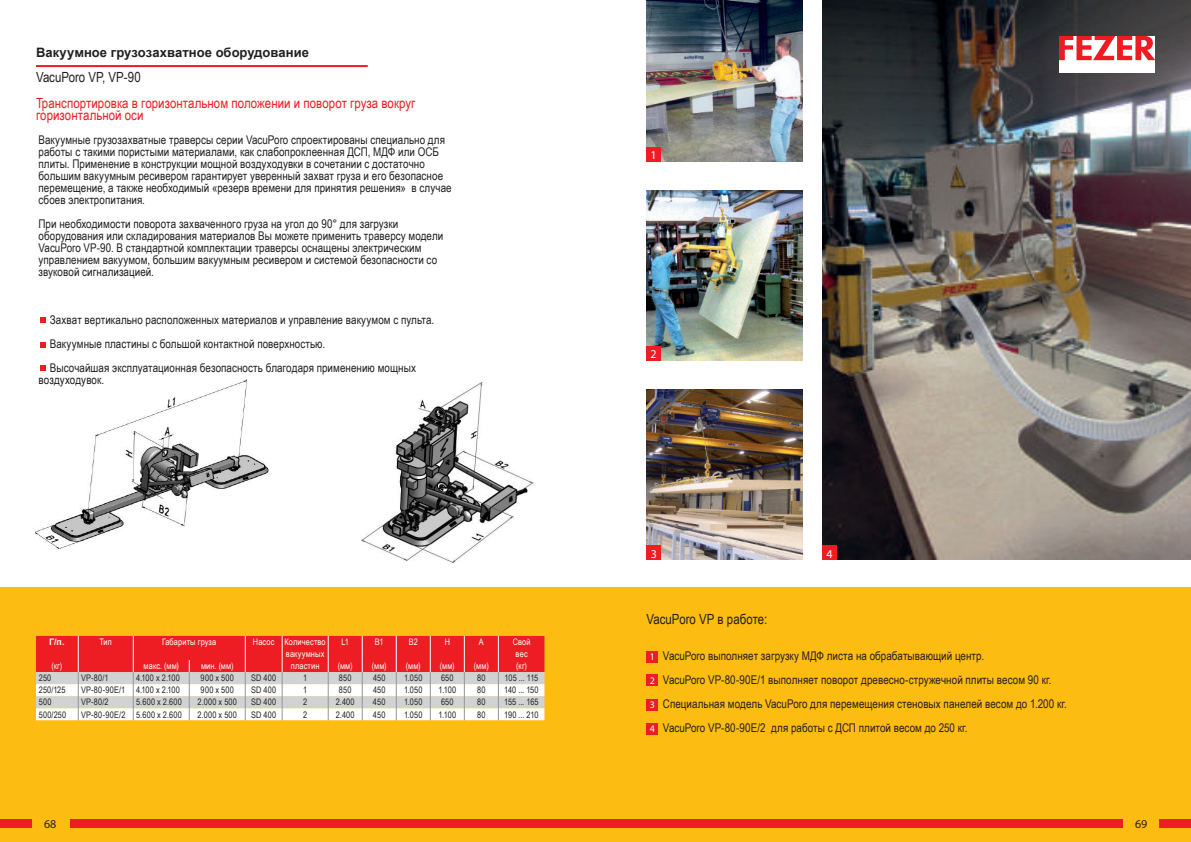
<style>
.page{position:relative;width:1191px;height:842px;background:#fff}
.page>*{position:absolute;margin:0;border:0;box-sizing:border-box;transform-origin:0 0}
.t1{font:14px/12px "Arial Narrow";letter-spacing:.005em;color:#ee1d23}
.t2{font:14px "Arial Narrow";letter-spacing:-.005em;color:#231f20}
.t3{font:700 13px "Arial";letter-spacing:.005em;color:#231f20}
.t4{font:12px/12px "Arial Narrow";letter-spacing:.005em;color:#231f20}
.t5{font:12px "Myriad Pro";color:#231f20}
.t6{font:12px "Myriad Pro";color:#fff}
.t7{font:10px "Myriad Pro";color:#fff}
.t8{font:9px "Arial Narrow";letter-spacing:.015em;color:#231f20}
.t9{font:9px "Arial Narrow";letter-spacing:.015em;color:#fff}
.t10{font:700 9px "Arial";color:#fff}
</style>
<div class="page">
<img style="left:822px;top:0;width:369px;height:560px">
<div style="left:0;top:588px;width:1191px;height:254px;background:#fdbc12"></div>
<img style="left:36px;top:379px;width:233px;height:170px">
<img style="left:361px;top:382px;width:173px;height:180px">
<div style="left:0;top:819px;width:31px;height:9px;background:#ee1d23"></div>
<div style="left:1159px;top:819px;width:32px;height:9px;background:#ee1d23"></div>
<div style="left:70px;top:819px;width:1052px;height:9px;background:#ee1d23"></div>
<img style="left:1059px;top:36px;width:96px;height:36px">
<svg style="left:36px;top:636px;width:508px;height:84px;background:#e99294"></svg>
<hr style="left:36px;top:65px;width:332px;height:2px;background:#ee1d23">
<img style="left:646px;top:0;width:156px;height:162px">
<img style="left:646px;top:191px;width:156px;height:170px">
<img style="left:646px;top:390px;width:156px;height:170px">
<div style="left:822px;top:546px;width:14px;height:14px;background:#ee1d23"></div>
<svg style="left:40px;top:318px;width:6px;height:5px"></svg>
<svg style="left:40px;top:365px;width:6px;height:6px"></svg>
<div style="left:646px;top:651px;width:12px;height:11px;background:#ee1d23"></div>
<div style="left:646px;top:675px;width:12px;height:11px;background:#ee1d23"></div>
<div style="left:646px;top:699px;width:12px;height:11px;background:#ee1d23"></div>
<div style="left:646px;top:723px;width:12px;height:11px;background:#ee1d23"></div>
<div style="left:646px;top:147px;width:14px;height:15px;background:#ee1d23"></div>
<div style="left:646px;top:347px;width:14px;height:14px;background:#ee1d23"></div>
<div style="left:646px;top:546px;width:14px;height:14px;background:#ee1d23"></div>
<svg style="left:40px;top:342px;width:6px;height:6px"></svg>
<p class="t3" style="left:36px;top:44px;width:275px">Вакуумное грузозахватное оборудование</p>
<p class="t2" style="left:36px;top:67px;width:106px">VacuPoro VP, VP-90</p>
<p class="t1" style="left:36px;top:97px;width:381px">Транспортировка в горизонтальном положении и поворот груза вокруг горизонтальной оси</p>
<p class="t4" style="left:39px;top:133px;width:414px">Вакуумные грузозахватные траверсы серии VacuPoro спроектированы специально для работы с такими пористыми материалами, как слабопроклеенная ДСП, МДФ или ОСБ плиты. Применение в конструкции мощной воздуходувки в сочетании с достаточно большим вакуумным ресивером гарантирует уверенный захват груза и его безопасное перемещение, а также необходимый «резерв времени для принятия решения» в случае сбоев электропитания.</p>
<p class="t4" style="left:39px;top:217px;width:406px">При необходимости поворота захваченного груза на угол до 90° для загрузки оборудования или складирования материалов Вы можете применить траверсу модели VacuPoro VP-90. В стандартной комплектации траверсы оснащены электрическим управлением вакуумом, большим вакуумным ресивером и системой безопасности со звуковой сигнализацией.</p>
<p class="t4" style="left:50px;top:307px;width:386px;line-height:24px">Захват вертикально расположенных материалов и управление вакуумом с пульта.<br>Вакуумные пластины с большой контактной поверхностью.<br>Высочайшая эксплуатационная безопасность благодаря применению мощных</p>
<p class="t4" style="left:39px;top:373px;width:67px">воздуходувок.</p>
<p class="t10" style="left:49px;top:636px;width:17px">Г/п.</p>
<p class="t9" style="left:100px;top:635px;width:14px">Тип</p>
<p class="t9" style="left:162px;top:635px;width:55px">Габариты груза</p>
<p class="t9" style="left:253px;top:635px;width:74px">Насос Количество</p>
<p class="t9" style="left:341px;top:635px;width:9px">L1</p>
<p class="t9" style="left:375px;top:635px;width:10px">B1</p>
<p class="t9" style="left:409px;top:635px;width:11px">B2</p>
<p class="t9" style="left:445px;top:635px;width:7px">H</p>
<p class="t9" style="left:479px;top:635px;width:6px">A</p>
<p class="t9" style="left:513px;top:635px;width:19px">Свой</p>
<p class="t9" style="left:286px;top:647px;width:40px">вакуумных</p>
<p class="t9" style="left:515px;top:647px;width:14px">вес</p>
<p class="t9" style="left:51px;top:659px;width:12px">(кг)</p>
<p class="t9" style="left:144px;top:659px;width:37px">макс. (мм)</p>
<p class="t9" style="left:201px;top:659px;width:34px">мин. (мм)</p>
<p class="t9" style="left:291px;top:659px;width:30px">пластин</p>
<p class="t9" style="left:338px;top:659px;width:50px">(мм) (мм)</p>
<p class="t9" style="left:406px;top:659px;width:50px">(мм) (мм)</p>
<p class="t9" style="left:474px;top:659px;width:16px">(мм)</p>
<p class="t9" style="left:516px;top:659px;width:12px">(кг)</p>
<p class="t8" style="left:39px;top:672px;width:14px">250</p>
<p class="t8" style="left:81px;top:672px;width:29px">VP-80/1</p>
<p class="t8" style="left:136px;top:672px;width:45px">4.100 x 2.100</p>
<p class="t8" style="left:201px;top:672px;width:35px">900 x 500</p>
<p class="t8" style="left:251px;top:672px;width:27px">SD 400</p>
<p class="t8" style="left:303px;top:672px;width:6px">1</p>
<p class="t8" style="left:339px;top:672px;width:14px">850</p>
<p class="t8" style="left:373px;top:672px;width:14px">450</p>
<p class="t8" style="left:404px;top:672px;width:20px">1.050</p>
<p class="t8" style="left:441px;top:672px;width:14px">650</p>
<p class="t8" style="left:477px;top:672px;width:10px">80</p>
<p class="t8" style="left:504px;top:672px;width:35px">105 ... 115</p>
<p class="t8" style="left:39px;top:684px;width:28px">250/125</p>
<p class="t8" style="left:81px;top:684px;width:100px">VP-80-90E/1 4.100 x 2.100</p>
<p class="t8" style="left:201px;top:684px;width:35px">900 x 500</p>
<p class="t8" style="left:251px;top:684px;width:27px">SD 400</p>
<p class="t8" style="left:303px;top:684px;width:6px">1</p>
<p class="t8" style="left:339px;top:684px;width:14px">850</p>
<p class="t8" style="left:373px;top:684px;width:14px">450</p>
<p class="t8" style="left:404px;top:684px;width:20px">1.050</p>
<p class="t8" style="left:438px;top:684px;width:19px">1.100</p>
<p class="t8" style="left:477px;top:684px;width:10px">80</p>
<p class="t8" style="left:504px;top:684px;width:36px">140 ... 150</p>
<p class="t8" style="left:39px;top:696px;width:14px">500</p>
<p class="t8" style="left:81px;top:696px;width:29px">VP-80/2</p>
<p class="t8" style="left:136px;top:696px;width:47px">5.600 x 2.600</p>
<p class="t8" style="left:197px;top:696px;width:41px">2.000 x 500</p>
<p class="t8" style="left:251px;top:696px;width:27px">SD 400</p>
<p class="t8" style="left:303px;top:696px;width:6px">2</p>
<p class="t8" style="left:336px;top:696px;width:20px">2.400</p>
<p class="t8" style="left:373px;top:696px;width:14px">450</p>
<p class="t8" style="left:404px;top:696px;width:20px">1.050</p>
<p class="t8" style="left:441px;top:696px;width:14px">650</p>
<p class="t8" style="left:477px;top:696px;width:10px">80</p>
<p class="t8" style="left:504px;top:696px;width:36px">155 ... 165</p>
<p class="t8" style="left:39px;top:708px;width:29px">500/250</p>
<p class="t8" style="left:81px;top:708px;width:102px">VP-80-90E/2 5.600 x 2.600</p>
<p class="t8" style="left:197px;top:708px;width:41px">2.000 x 500</p>
<p class="t8" style="left:251px;top:708px;width:27px">SD 400</p>
<p class="t8" style="left:303px;top:708px;width:6px">2</p>
<p class="t8" style="left:336px;top:708px;width:20px">2.400</p>
<p class="t8" style="left:373px;top:708px;width:14px">450</p>
<p class="t8" style="left:404px;top:708px;width:20px">1.050</p>
<p class="t8" style="left:438px;top:708px;width:19px">1.100</p>
<p class="t8" style="left:477px;top:708px;width:10px">80</p>
<p class="t8" style="left:504px;top:708px;width:36px">190 ... 210</p>
<p class="t6" style="left:650px;top:148px;width:8px">1</p>
<p class="t6" style="left:650px;top:347px;width:8px">2</p>
<p class="t6" style="left:651px;top:546px;width:8px">3</p>
<p class="t6" style="left:826px;top:546px;width:8px">4</p>
<p class="t2" style="left:646px;top:609px;width:122px">VacuPoro VP в работе:</p>
<p class="t7" style="left:649px;top:650px;width:7px">1</p>
<p class="t7" style="left:649px;top:674px;width:7px">2</p>
<p class="t7" style="left:649px;top:698px;width:7px">3</p>
<p class="t7" style="left:649px;top:722px;width:7px">4</p>
<p class="t4" style="left:663px;top:643px;width:405px;line-height:24px">VacuPoro выполняет загрузку МДФ листа на обрабатывающий центр.<br>VacuPoro VP-80-90E/1 выполняет поворот древесно-стружечной плиты весом 90 кг.<br>Специальная модель VacuPoro для перемещения стеновых панелей весом до 1.200 кг.<br>VacuPoro VP-80-90E/2 для работы с ДСП плитой весом до 250 кг.</p>
<p class="t5" style="left:44px;top:817px;width:14px">68</p>
<p class="t5" style="left:1135px;top:817px;width:14px">69</p>
</div>
